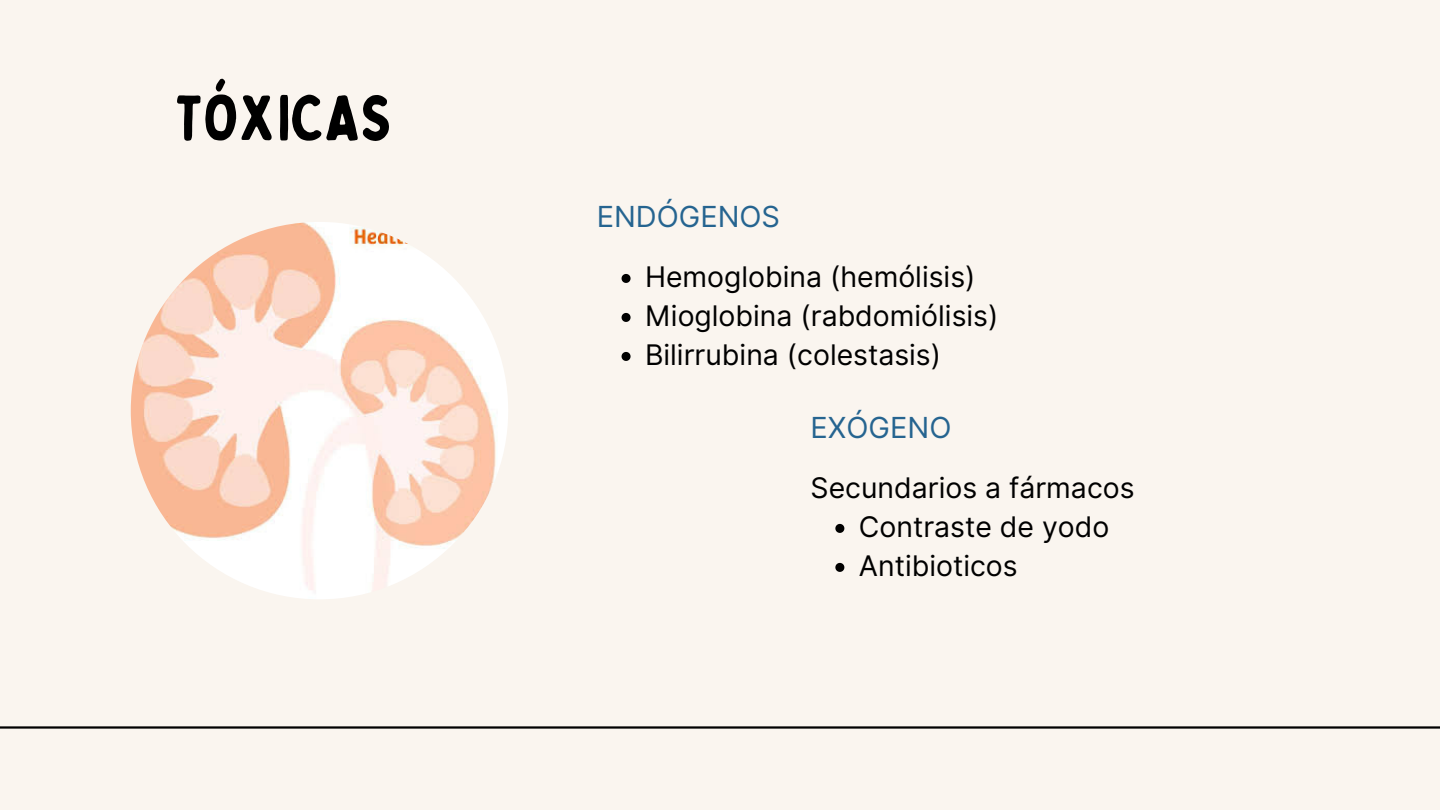
<style>
.page{position:relative;width:1440px;height:810px;background:#faf5ef}
.page>*{position:absolute;margin:0;border:0;box-sizing:border-box;transform-origin:0 0}
.t1{font:64px "Bobby Jones Soft";color:#000}
.t2{font:29px "Inter";color:#256490}
.t3{font:28.4px "Inter";color:#000}
</style>
<div class="page">
<hr style="left:0;top:726px;width:1440px;height:3px;background:#000">
<img style="left:131px;top:222px;width:377px;height:377px;border-radius:50%">
<svg style="left:622px;top:274px;width:9px;height:9px"></svg>
<svg style="left:622px;top:313px;width:9px;height:9px"></svg>
<svg style="left:622px;top:352px;width:9px;height:9px"></svg>
<svg style="left:835px;top:524px;width:9px;height:9px"></svg>
<svg style="left:835px;top:563px;width:9px;height:9px"></svg>
<p class="t1" style="left:176px;top:78px;width:219px">TÓXICAS</p>
<p class="t2" style="left:597px;top:200px;width:185px">ENDÓGENOS</p>
<h2 class="t3" style="left:645px;top:260px;width:332px">Hemoglobina (hemólisis)</h2>
<p class="t3" style="left:645px;top:299px;width:355px">Mioglobina (rabdomiólisis)</p>
<p class="t3" style="left:645px;top:338px;width:298px">Bilirrubina (colestasis)</p>
<p class="t2" style="left:811px;top:411px;width:142px">EXÓGENO</p>
<h2 class="t3" style="left:811px;top:471px;width:325px">Secundarios a fármacos</h2>
<p class="t3" style="left:859px;top:510px;width:252px">Contraste de yodo</p>
<p class="t3" style="left:859px;top:549px;width:160px">Antibioticos</p>
</div>
